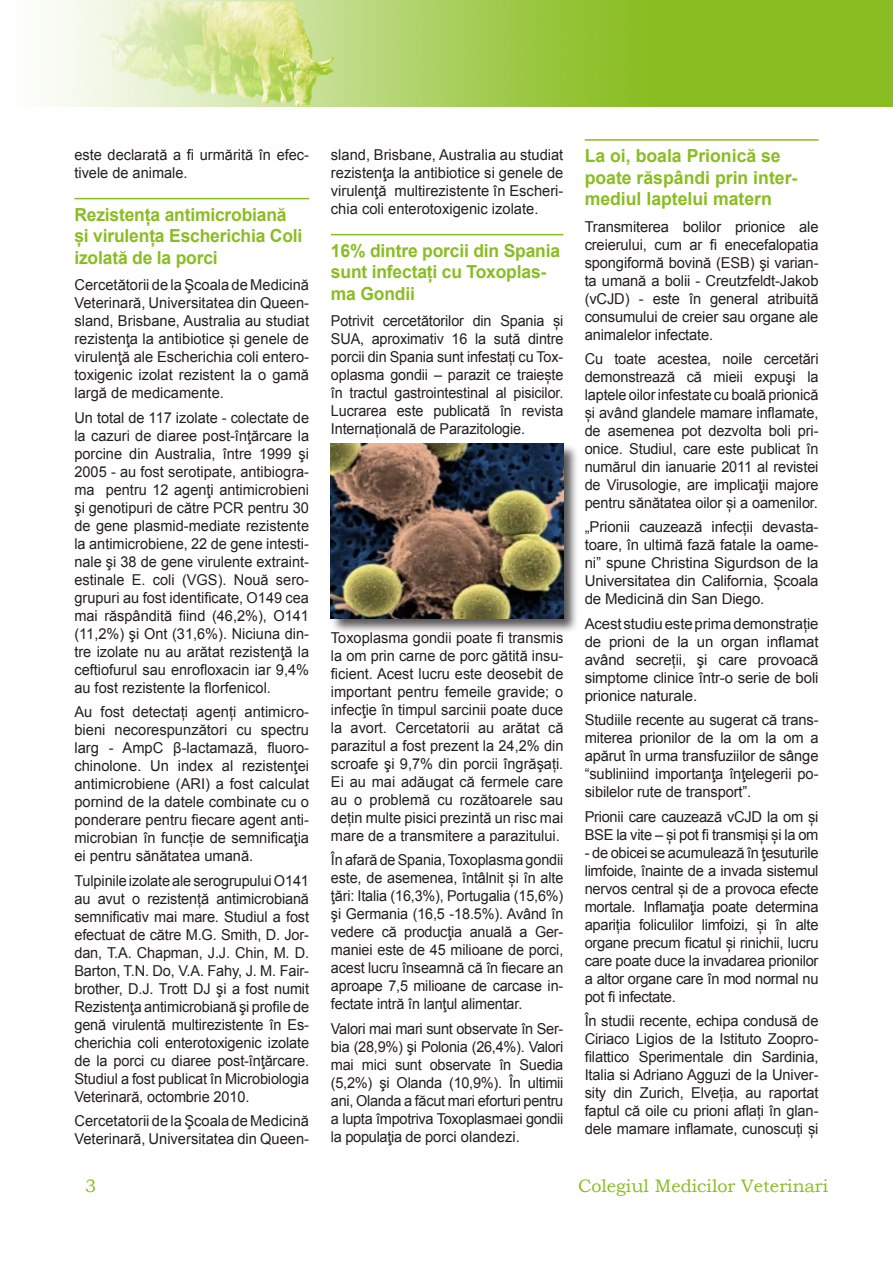
<style>
.page{position:relative;width:893px;height:1263px;background:#fff}
.page>*{position:absolute;margin:0;border:0;box-sizing:border-box;transform-origin:0 0}
.Titlu_1{font:700 18px/21.6px "Arial";letter-spacing:-.01em;color:#89bd21}
.t1{font:18px "Bookman Old Style";color:#89bd21}
.Body_text{font:15px/18px "Arial";letter-spacing:-.01em;color:#231f20;text-align:justify}
.Body_text-2{font:15px/18px "Arial";letter-spacing:-.01em;color:#231f20;text-align:justify;scale:.96 1}
</style>
<div class="page">
<img style="left:54px;top:0;width:839px;height:106px">
<hr style="left:585px;top:139px;width:234px;height:2px;background:#89bd21">
<hr style="left:331px;top:234px;width:232px;height:1px;background:#89bd21">
<div style="left:330px;top:443px;width:255px;height:198px;background:#231f20;opacity:.75"></div>
<img style="left:331px;top:444px;width:232px;height:175px">
<hr style="left:74px;top:198px;width:235px;height:1px;background:#89bd21">
<p class="Body_text" style="left:74px;top:146px;width:236px">este declarată a fi urmărită în efec&shy;tivele de animale.</p>
<p class="Titlu_1" style="left:74px;top:204px;width:230px">Rezistența antimicrobiană și virulența Escherichia Coli izolată de la porci</p>
<p class="Body_text" style="left:74px;top:276px;width:236px">Cercetătorii de la Şcoala de Medicină Veterinară, Universitatea din Queen&shy;sland, Brisbane, Australia au studiat rezistenţa la antibiotice și genele de virulenţă ale Escherichia coli entero&shy;toxigenic izolat rezistent la o gamă largă de medicamente.</p>
<p class="Body_text" style="left:74px;top:409px;width:236px">Un total de 117 izolate - colectate de la cazuri de diaree post-înţărcare la porcine din Australia, între 1999 şi 2005 - au fost serotipate, antibiogra&shy;ma pentru 12 agenţi antimicrobieni şi genotipuri de către PCR pentru 30 de gene plasmid-mediate rezistente la antimicrobiene, 22 de gene intesti&shy;nale şi 38 de gene virulente extraint&shy;estinale E. coli (VGS). Nouă sero&shy;grupuri au fost identificate, O149 cea mai răspândită fiind (46,2%), O141 (11,2%) şi Ont (31,6%). Niciuna din&shy;tre izolate nu au arătat rezistenţă la ceftiofurul sau enrofloxacin iar 9,4% au fost rezistente la florfenicol.</p>
<p class="Body_text" style="left:74px;top:703px;width:236px">Au fost detectați agenți antimicro&shy;bieni necorespunzători cu spectru larg - AmpC β-lactamază, fluoro&shy;chinolone. Un index al rezistenţei antimicrobiene (ARI) a fost calculat pornind de la datele combinate cu o ponderare pentru fiecare agent anti&shy;microbian în funcție de semnificaţia ei pentru sănătatea umană.</p>
<p class="Body_text" style="left:74px;top:871px;width:236px">Tulpinile izolate ale serogrupului O141 au avut o rezistență antimicrobiană semnificativ mai mare. Studiul a fost efectuat de către M.G. Smith, D. Jor&shy;dan, T.A. Chapman, J.J. Chin, M. D.<br>Barton, T.N. Do, V.A. Fahy, J. M. Fair&shy;brother, D.J. Trott DJ şi a fost numit Rezistenţa antimicrobiană şi profile de genă virulentă multirezistente în Es&shy;cherichia coli enterotoxigenic izolate de la porci cu diaree post-înţărcare.<br>Studiul a fost publicat în Microbiologia Veterinară, octombrie 2010.</p>
<p class="Body_text" style="left:74px;top:1112px;width:236px">Cercetatorii de la Şcoala de Medicină<br>Veterinară, Universitatea din Queen-</p>
<p class="Body_text" style="left:331px;top:146px;width:234px">sland, Brisbane, Australia au studiat rezistenţa la antibiotice si genele de virulenţă multirezistente în Escheri&shy;chia coli enterotoxigenic izolate.</p>
<p class="Titlu_1" style="left:331px;top:240px;width:231px">16% dintre porcii din Spania sunt infectați cu Toxoplas&shy;ma Gondii</p>
<p class="Body_text-2" style="left:331px;top:312px;width:244px">Potrivit cercetătorilor din Spania și SUA, aproximativ 16 la sută dintre porcii din Spania sunt infestați cu Tox&shy;oplasma gondii – parazit ce traiește în tractul gastrointestinal al pisicilor.<br>Lucrarea este publicată în revista Internațională de Parazitologie.</p>
<p class="Body_text" style="left:331px;top:629px;width:234px">Toxoplasma gondii poate fi transmis la om prin carne de porc gătită insu&shy;ficient. Acest lucru este deosebit de important pentru femeile gravide; o infecţie în timpul sarcinii poate duce la avort. Cercetatorii au arătat că parazitul a fost prezent la 24,2% din scroafe şi 9,7% din porcii îngrăşați.<br>Ei au mai adăugat că fermele care au o problemă cu rozătoarele sau dețin multe pisici prezintă un risc mai mare de a transmitere a parazitului.</p>
<p class="Body_text-2" style="left:331px;top:851px;width:244px">În afară de Spania, Toxoplasma gondii este, de asemenea, întâlnit și în alte ţări: Italia (16,3%), Portugalia (15,6%) şi Germania (16,5 -18.5%). Având în vedere că producţia anuală a Ger&shy;maniei este de 45 milioane de porci, acest lucru înseamnă că în fiecare an aproape 7,5 milioane de carcase in&shy;fectate intră în lanţul alimentar.</p>
<p class="Body_text" style="left:331px;top:1020px;width:234px">Valori mai mari sunt observate în Ser&shy;bia (28,9%) şi Polonia (26,4%). Valori mai mici sunt observate în Suedia (5,2%) şi Olanda (10,9%). În ultimii ani, Olanda a făcut mari eforturi pentru a lupta împotriva Toxoplasmaei gondii la populaţia de porci olandezi.</p>
<p class="Titlu_1" style="left:585px;top:145px;width:214px">La oi, boala Prionică se poate răspândi prin inter&shy;mediul laptelui matern</p>
<p class="Body_text" style="left:585px;top:218px;width:235px">Transmiterea bolilor prionice ale creierului, cum ar fi enecefalopatia spongiformă bovină (ESB) şi varian&shy;ta umană a bolii - Creutzfeldt-Jakob (vCJD) - este în general atribuită consumului de creier sau organe ale animalelor infectate.</p>
<p class="Body_text" style="left:585px;top:350px;width:235px">Cu toate acestea, noile cercetări demonstrează că mieii expuşi la laptele oilor infestate cu boală prionică și având glandele mamare inflamate, de asemenea pot dezvolta boli pri&shy;onice. Studiul, care este publicat în numărul din ianuarie 2011 al revistei de Virusologie, are implicaţii majore pentru sănătatea oilor și a oamenilor.</p>
<p class="Body_text" style="left:585px;top:518px;width:235px">„Prionii cauzează infecții devasta&shy;toare, în ultimă fază fatale la oame&shy;ni” spune Christina Sigurdson de la Universitatea din California, Școala de Medicină din San Diego.</p>
<p class="Body_text" style="left:585px;top:615px;width:235px">Acest studiu este prima demonstrație de prioni de la un organ inflamat având secreții, şi care provoacă simptome clinice într-o serie de boli prionice naturale.</p>
<p class="Body_text" style="left:585px;top:711px;width:235px">Studiile recente au sugerat că trans&shy;miterea prionilor de la om la om a apărut în urma transfuziilor de sânge “subliniind importanţa înţelegerii po&shy;sibilelor rute de transport”.</p>
<p class="Body_text" style="left:585px;top:807px;width:235px">Prionii care cauzează vCJD la om și<br>BSE la vite – și pot fi transmiși și la om</p>
<p class="Body_text" style="left:585px;top:843px;width:235px">- de obicei se acumulează în ţesuturile limfoide, înainte de a invada sistemul nervos central și de a provoca efecte mortale. Inflamaţia poate determina apariția foliculilor limfoizi, și în alte organe precum ficatul și rinichii, lucru care poate duce la invadarea prionilor a altor organe care în mod normal nu pot fi infectate.</p>
<p class="Body_text" style="left:585px;top:1012px;width:235px">În studii recente, echipa condusă de Ciriaco Ligios de la Istituto Zoopro&shy;filattico Sperimentale din Sardinia, Italia si Adriano Agguzi de la Univer&shy;sity din Zurich, Elveția, au raportat faptul că oile cu prioni aflați în glan&shy;dele mamare inflamate, cunoscuți și</p>
<p class="t1" style="left:85px;top:1174px;width:13px">3</p>
<p class="t1" style="left:578px;top:1174px;width:252px">Colegiul Medicilor Veterinari</p>
</div>
